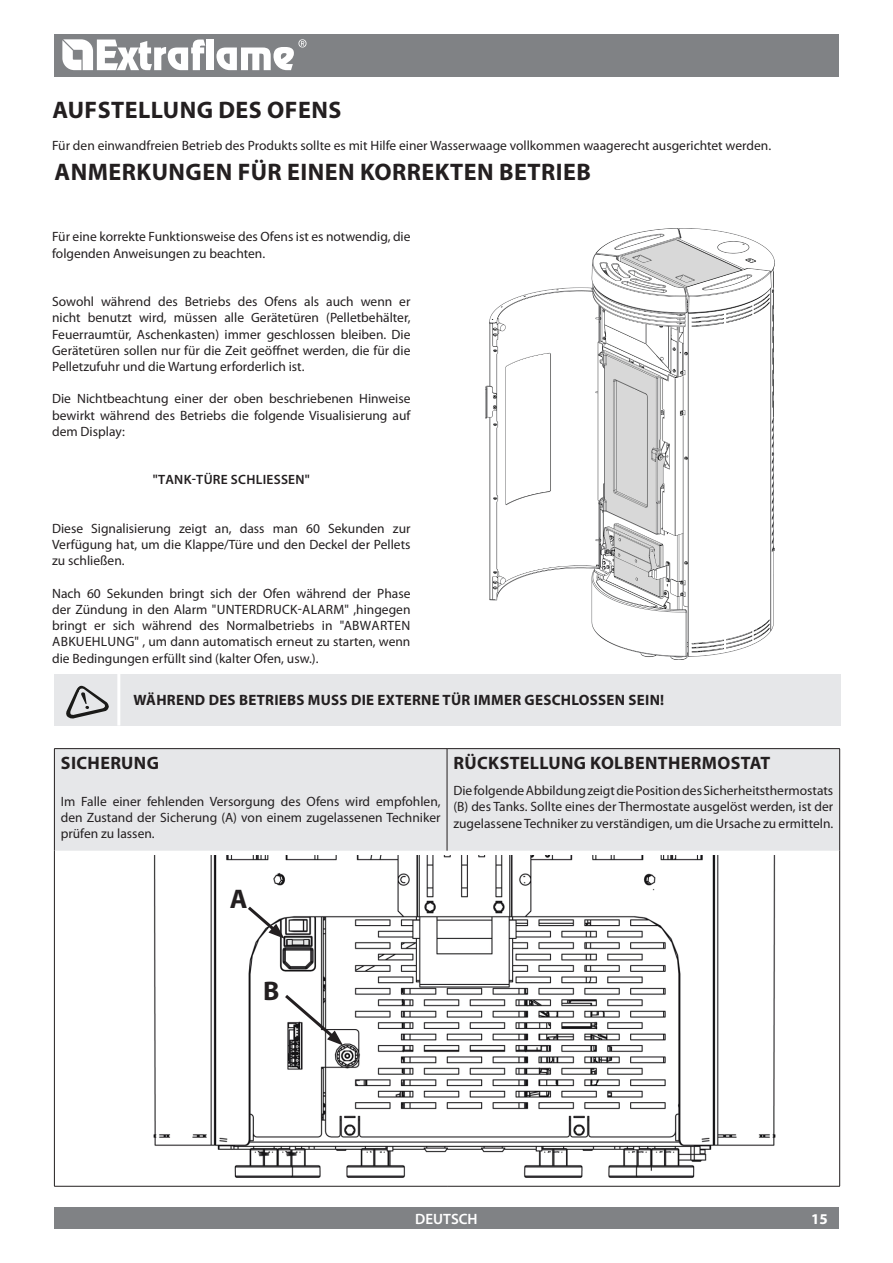
<style>
.page{position:relative;width:893px;height:1263px;background:#fff}
.page>*{position:absolute;margin:0;border:0;box-sizing:border-box;transform-origin:0 0}
.t1{font:700 27px "Myriad Pro";color:#231f20}
.t2{font:700 24px "Myriad Pro";letter-spacing:.02em;color:#231f20}
.t3{font:700 18px "Myriad Pro";letter-spacing:.02em;color:#231f20}
.t4{font:700 15px "Myriad Pro";letter-spacing:.02em;color:#231f20}
.t5{font:600 15px "Myriad Pro";color:#fff}
.t6{font:700 15px "Myriad Pro";color:#fff}
.t7{font:13.5px/16.2px "Myriad Pro";color:#231f20;text-align:justify}
.t8{font:600 13.5px "Myriad Pro";letter-spacing:.02em;color:#231f20}
</style>
<div class="page">
<img style="left:485px;top:228px;width:290px;height:431px">
<img style="left:153px;top:855px;width:623px;height:322px">
<svg style="left:245px;top:903px;width:39px;height:36px"></svg>
<svg style="left:282px;top:992px;width:61px;height:53px"></svg>
<div style="left:54px;top:34px;width:785px;height:43px;background:#808285"></div>
<div style="left:54px;top:1208px;width:785px;height:21px;background:#808285"></div>
<svg style="left:62px;top:39px;width:143px;height:31px"></svg>
<div style="left:207px;top:40px;width:7px;height:30px;background:#fff"></div>
<svg style="left:216px;top:39px;width:90px;height:31px"></svg>
<div style="left:54px;top:674px;width:786px;height:51px;background:#e6e7e9"></div>
<hr style="left:117px;top:674px;width:3px;height:51px;background:#fff">
<svg style="left:66px;top:685px;width:43px;height:34px"></svg>
<div style="left:55px;top:749px;width:784px;height:102px;background:#e6e7e9"></div>
<hr style="left:54px;top:748px;width:393px;height:1px;background:#231f20">
<hr style="left:54px;top:749px;width:1px;height:102px;background:#231f20">
<hr style="left:447px;top:748px;width:393px;height:1px;background:#231f20">
<hr style="left:447px;top:749px;width:1px;height:102px;background:#231f20">
<hr style="left:839px;top:749px;width:1px;height:102px;background:#231f20">
<hr style="left:54px;top:851px;width:1px;height:335px;background:#231f20">
<hr style="left:839px;top:851px;width:1px;height:335px;background:#231f20">
<hr style="left:54px;top:1186px;width:393px;height:1px;background:#231f20">
<hr style="left:447px;top:1186px;width:393px;height:1px;background:#231f20">
<h2 class="t2" style="left:52px;top:94px;width:128px">AUFSTELLUNG</h2>
<h2 class="t2" style="left:218px;top:94px;width:81px">DES OFEN</h2>
<h2 class="t2" style="left:328px;top:94px;width:14px">S</h2>
<p class="t7" style="left:52px;top:137px;width:720px">Für den einwandfreien Betrieb des Produkts sollte es mit Hilfe einer Wasserwaage vollkommen waagerecht ausgerichtet werden.</p>
<h2 class="t2" style="left:54px;top:156px;width:538px">ANMERKUNGEN FÜR EINEN KORREKTEN BETRIEB</h2>
<p class="t7" style="left:52px;top:228px;width:360px">Für eine korrekte Funktionsweise des Ofens ist es notwendig, die folgenden Anweisungen zu beachten.</p>
<p class="t7" style="left:52px;top:293px;width:360px">Sowohl während des Betriebs des Ofens als auch wenn er nicht benutzt wird, müssen alle Gerätetüren (Pelletbehälter, Feuerraumtür, Aschenkasten) immer geschlossen bleiben. Die Gerätetüren sollen nur für die Zeit geöffnet werden, die für die Pelletzufuhr und die Wartung erforderlich ist.</p>
<p class="t7" style="left:52px;top:390px;width:360px">Die Nichtbeachtung einer der oben beschriebenen Hinweise bewirkt während des Betriebs die folgende Visualisierung auf dem Display:</p>
<p class="t8" style="left:153px;top:471px;width:158px">"TANK-TÜRE SCHLIESSEN"</p>
<p class="t7" style="left:52px;top:520px;width:360px">Diese Signalisierung zeigt an, dass man 60 Sekunden zur Verfügung hat, um die Klappe/Türe und den Deckel der Pellets zu schließen.</p>
<p class="t7" style="left:52px;top:585px;width:360px">Nach 60 Sekunden bringt sich der Ofen während der Phase der Zündung in den Alarm "UNTERDRUCK-ALARM" ,hingegen bringt er sich während des Normalbetriebs in "ABWARTEN ABKUEHLUNG" , um dann automatisch erneut zu starten, wenn die Bedingungen erfüllt sind (kalter Ofen, usw.).</p>
<p class="t4" style="left:133px;top:690px;width:532px">WÄHREND DES BETRIEBS MUSS DIE EXTERNE TÜR IMMER GESCHLOSSEN SEIN!</p>
<h3 class="t3" style="left:61px;top:751px;width:12px">SICHERUNG</h3>
<p class="t7" style="left:61px;top:793px;width:381px">Im Falle einer fehlenden Versorgung des Ofens wird empfohlen, den Zustand der Sicherung (A) von einem zugelassenen Techniker prüfen zu lassen.</p>
<h3 class="t3" style="left:454px;top:751px;width:24px">RÜCK</h3>
<h3 class="t3" style="left:500px;top:751px;width:62px">STELLUNG</h3>
<h3 class="t3" style="left:590px;top:751px;width:46px">KOLBEN</h3>
<h3 class="t3" style="left:658px;top:751px;width:24px">THERMO</h3>
<h3 class="t3" style="left:731px;top:751px;width:41px">STAT</h3>
<p class="t7" style="left:453px;top:782px;width:381px">Die folgende Abbildung zeigt die Position des Sicherheitsthermostats (B) des Tanks. Sollte eines der Thermostate ausgelöst werden, ist der zugelassene Techniker zu verständigen, um die Ursache zu ermitteln.</p>
<h1 class="t1" style="left:230px;top:881px;width:19px">A</h1>
<h1 class="t1" style="left:263px;top:973px;width:18px">B</h1>
<p class="t5" style="left:415px;top:1209px;width:64px">DEUTSCH</p>
<p class="t6" style="left:811px;top:1209px;width:18px">15</p>
</div>
